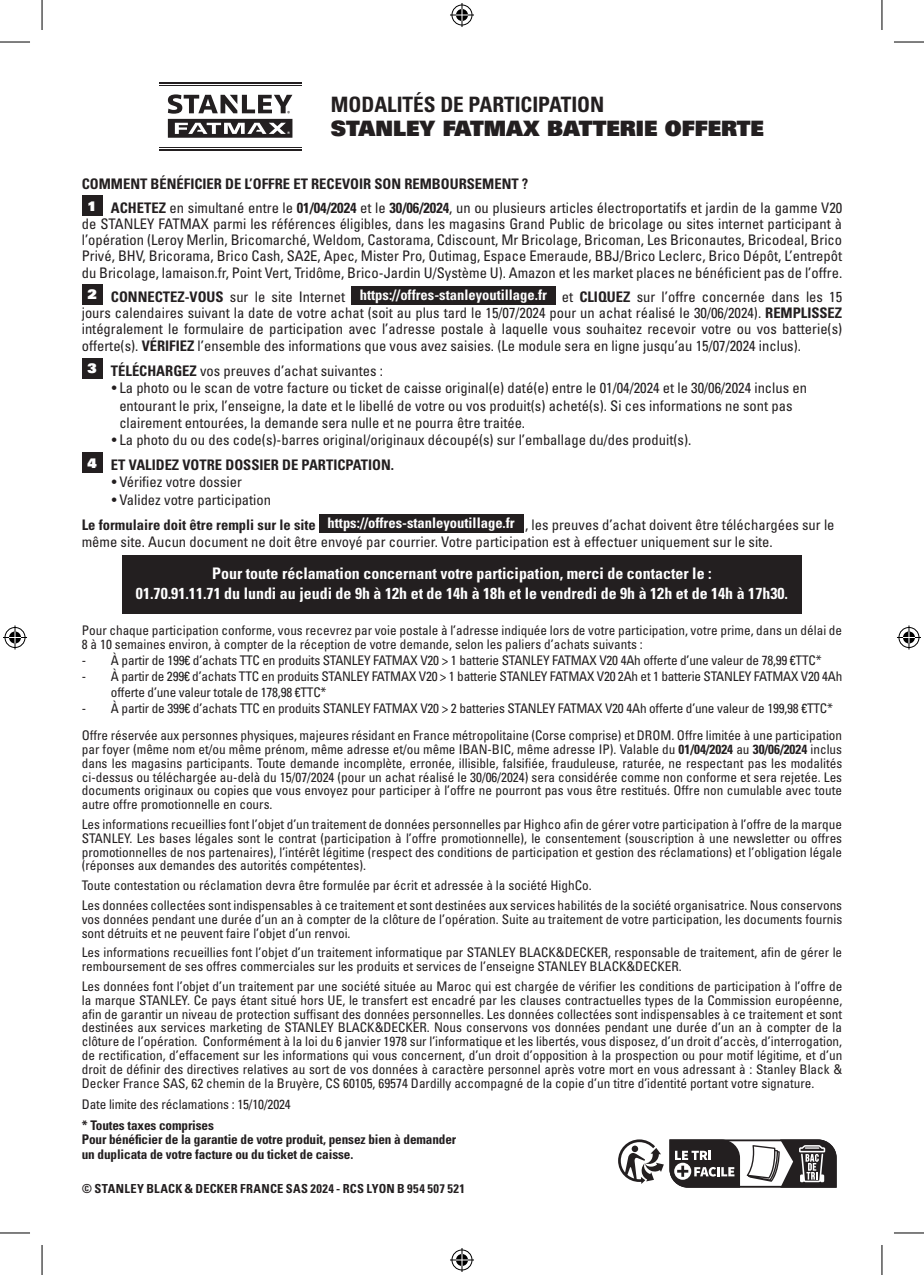
<style>
.page{position:relative;width:924px;height:1275px;background:#fff}
.page>*{position:absolute;margin:0;border:0;box-sizing:border-box;transform-origin:0 0}
.t1{font:21.2px "Univers LT Std X Black";color:#231f20}
.t2{font:700 condensed 21.2px "Univers LT Std";color:#231f20}
.t3{font:700 condensed 15.8px/20px "Univers LT Std";color:#fff;text-align:center}
.t4{font:condensed 14.6px/16.4px "Univers LT Std";color:#231f20}
.t5{font:700 condensed 14.6px/23.8px "Univers LT Std";color:#231f20}
.t6{font:condensed 13.2px/13.8px "Univers LT Std";color:#231f20}
.t7{font:700 condensed 13.2px/14.6px "Univers LT Std";letter-spacing:-.01em;color:#231f20}
.t8{font:700 condensed 12.4px "Univers LT Std";letter-spacing:.03em;color:#231f20}
.s1{font-weight:400}
.s2{font-weight:700}
.s3{font-weight:700;color:#fff}
</style>
<div class="page">
<svg style="left:168px;top:94px;width:124px;height:44px"></svg>
<hr style="left:159px;top:85px;width:142px;height:1px;background:#231f20">
<hr style="left:159px;top:82px;width:142px;height:1px;background:#231f20">
<hr style="left:159px;top:147px;width:142px;height:1px;background:#231f20">
<hr style="left:159px;top:149px;width:142px;height:2px;background:#231f20">
<div style="left:82px;top:196px;width:20px;height:20px;background:#231f20"></div>
<div style="left:82px;top:284px;width:20px;height:21px;background:#231f20"></div>
<div style="left:351px;top:286px;width:204px;height:19px;background:#231f20"></div>
<div style="left:82px;top:358px;width:20px;height:21px;background:#231f20"></div>
<div style="left:82px;top:452px;width:20px;height:21px;background:#231f20"></div>
<div style="left:319px;top:514px;width:204px;height:19px;background:#231f20"></div>
<div style="left:122px;top:555px;width:679px;height:58px;background:#231f20"></div>
<svg style="left:618px;top:1139px;width:219px;height:49px"></svg>
<hr style="left:0;top:42px;width:30px;height:1px;background:#000">
<hr style="left:893px;top:42px;width:30px;height:1px;background:#000">
<hr style="left:0;top:1232px;width:30px;height:1px;background:#000">
<hr style="left:893px;top:1232px;width:30px;height:1px;background:#000">
<hr style="left:42px;top:0;width:1px;height:30px;background:#000">
<hr style="left:42px;top:1245px;width:1px;height:30px;background:#000">
<hr style="left:881px;top:0;width:1px;height:30px;background:#000">
<hr style="left:881px;top:1245px;width:1px;height:30px;background:#000">
<svg style="left:450px;top:3px;width:24px;height:24px"></svg>
<svg style="left:450px;top:1248px;width:24px;height:24px"></svg>
<svg style="left:3px;top:625px;width:24px;height:24px"></svg>
<svg style="left:897px;top:625px;width:23px;height:24px"></svg>
<h1 class="t2" style="left:330px;top:92px;width:275px">MODALITÉS DE PARTICIPATION</h1>
<h1 class="t1" style="left:330px;top:114px;width:434px">STANLEY FATMAX BATTERIE OFFERTE</h1>
<p class="t5" style="left:87px;top:172px;width:756px;text-indent:-6px">COMMENT BÉNÉFICIER DE L’OFFRE ET RECEVOIR SON REMBOURSEMENT ?<br><sup>1</sup> ACHETEZ <span class="s1">en simultané entre le</span> 01/04/2024 <span class="s1">et le</span> 30/06/2024<span class="s1">, un ou plusieurs articles électroportatifs et jardin de la gamme V20</span></p>
<p class="t4" style="left:82px;top:215px;width:761px;text-align:justify">de STANLEY FATMAX parmi les références éligibles, dans les magasins Grand Public de bricolage ou sites internet participant à l’opération (Leroy Merlin, Bricomarché, Weldom, Castorama, Cdiscount, Mr Bricolage, Bricoman, Les Briconautes, Bricodeal, Brico Privé, BHV, Bricorama, Brico Cash, SA2E, Apec, Mister Pro, Outimag, Espace Emeraude, BBJ/Brico Leclerc, Brico Dépôt, L’entrepôt du Bricolage, lamaison.fr, Point Vert, Tridôme, Brico-Jardin U/Système U). Amazon et les market places ne bénéficient pas de l’offre.</p>
<p class="t4" style="left:82px;top:288px;width:761px;text-align:justify;text-indent:6px"><sup>2</sup> <span class="s2">CONNECTEZ-VOUS</span> sur le site Internet <span class="s3">https://offres-stanleyoutillage.fr</span> et <span class="s2">CLIQUEZ</span> sur l’offre concernée dans les 15 jours calendaires suivant la date de votre achat (soit au plus tard le 15/07/2024 pour un achat réalisé le 30/06/2024). <span class="s2">REMPLISSEZ </span>intégralement le formulaire de participation avec l’adresse postale à laquelle vous souhaitez recevoir votre ou vos batterie(s) offerte(s). <span class="s2">VÉRIFIEZ</span> l’ensemble des informations que vous avez saisies. (Le module sera en ligne jusqu’au 15/07/2024 inclus).</p>
<p class="t4" style="left:87px;top:362px;width:297px"><sup>3</sup> <span class="s2">TÉLÉCHARGEZ</span> vos preuves d’achat suivantes :</p>
<p class="t4" style="left:119px;top:379px;width:689px;line-height:17.2px;text-indent:-8px">• La photo ou le scan de votre facture ou ticket de caisse original(e) daté(e) entre le 01/04/2024 et le 30/06/2024 inclus en entourant le prix, l’enseigne, la date et le libellé de votre ou vos produit(s) acheté(s). Si ces informations ne sont pas clairement entourées, la demande sera nulle et ne pourra être traitée.</p>
<p class="t4" style="left:87px;top:427px;width:605px;line-height:25.2px;text-indent:24px">• La photo du ou des code(s)-barres original/originaux découpé(s) sur l’emballage du/des produit(s).<br><sup>4</sup> <span class="s2">ET VALIDEZ VOTRE DOSSIER DE PARTICPATION.</span></p>
<p class="t4" style="left:112px;top:474px;width:131px">• Vérifiez votre dossier</p>
<p class="t4" style="left:82px;top:487px;width:754px;line-height:25.2px;text-indent:30px">• Validez votre participation<br><span class="s2">Le formulaire doit être rempli sur le site</span> <span class="s3">https://offres-stanleyoutillage.fr</span> , les preuves d’achat doivent être téléchargées sur le</p>
<p class="t4" style="left:82px;top:533px;width:692px">même site. Aucun document ne doit être envoyé par courrier. Votre participation est à effectuer uniquement sur le site.</p>
<p class="t3" style="left:136px;top:563px;width:653px">Pour toute réclamation concernant votre participation, merci de contacter le :<br>01.70.91.11.71 du lundi au jeudi de 9h à 12h et de 14h à 18h et le vendredi de 9h à 12h et de 14h à 17h30.</p>
<p class="t6" style="left:82px;top:622px;width:761px;line-height:14.6px">Pour chaque participation conforme, vous recevrez par voie postale à l’adresse indiquée lors de votre participation, votre prime, dans un délai de<br>8 à 10 semaines environ, à compter de la réception de votre demande, selon les paliers d’achats suivants :</p>
<p class="t6" style="left:82px;top:653px;width:741px">- À partir de 199€ d’achats TTC en produits STANLEY FATMAX V20 &gt; 1 batterie STANLEY FATMAX V20 4Ah offerte d’une valeur de 78,99 €TTC*</p>
<p class="t6" style="left:111px;top:668px;width:732px;line-height:15.8px;text-indent:-29px">- À partir de 299€ d’achats TTC en produits STANLEY FATMAX V20 &gt; 1 batterie STANLEY FATMAX V20 2Ah et 1 batterie STANLEY FATMAX V20 4Ah offerte d’une valeur totale de 178,98 €TTC*</p>
<p class="t6" style="left:82px;top:694px;width:761px;line-height:27.2px">- À partir de 399€ d’achats TTC en produits STANLEY FATMAX V20 &gt; 2 batteries STANLEY FATMAX V20 4Ah offerte d’une valeur de 199,98 €TTC*<br>Offre réservée aux personnes physiques, majeures résidant en France métropolitaine (Corse comprise) et DROM. Offre limitée à une participation</p>
<p class="t6" style="left:82px;top:742px;width:761px;text-align:justify">par foyer (même nom et/ou même prénom, même adresse et/ou même IBAN-BIC, même adresse IP). Valable du <span class="s2">01/04/2024</span> au <span class="s2">30/06/2024</span> inclus dans les magasins participants. Toute demande incomplète, erronée, illisible, falsifiée, frauduleuse, raturée, ne respectant pas les modalités ci-dessus ou téléchargée au-delà du 15/07/2024 (pour un achat réalisé le 30/06/2024) sera considérée comme non conforme et sera rejetée. Les documents originaux ou copies que vous envoyez pour participer à l’offre ne pourront pas vous être restitués. Offre non cumulable avec toute autre offre promotionnelle en cours.</p>
<p class="t6" style="left:82px;top:817px;width:761px;text-align:justify">Les informations recueillies font l’objet d’un traitement de données personnelles par Highco afin de gérer votre participation à l’offre de la marque STANLEY. Les bases légales sont le contrat (participation à l’offre promotionnelle), le consentement (souscription à une newsletter ou offres promotionnelles de nos partenaires), l’intérêt légitime (respect des conditions de participation et gestion des réclamations) et l’obligation légale (réponses aux demandes des autorités compétentes).</p>
<p class="t6" style="left:82px;top:875px;width:761px;line-height:19.8px">Toute contestation ou réclamation devra être formulée par écrit et adressée à la société HighCo.<br>Les données collectées sont indispensables à ce traitement et sont destinées aux services habilités de la société organisatrice. Nous conservons</p>
<p class="t6" style="left:82px;top:912px;width:761px">vos données pendant une durée d’un an à compter de la clôture de l’opération. Suite au traitement de votre participation, les documents fournis sont détruits et ne peuvent faire l’objet d’un renvoi.</p>
<p class="t6" style="left:82px;top:945px;width:761px">Les informations recueillies font l’objet d’un traitement informatique par STANLEY BLACK&amp;DECKER, responsable de traitement, afin de gérer le remboursement de ses offres commerciales sur les produits et services de l’enseigne STANLEY BLACK&amp;DECKER.</p>
<p class="t6" style="left:82px;top:979px;width:761px;text-align:justify">Les données font l’objet d’un traitement par une société située au Maroc qui est chargée de vérifier les conditions de participation à l’offre de la marque STANLEY. Ce pays étant situé hors UE, le transfert est encadré par les clauses contractuelles types de la Commission européenne, afin de garantir un niveau de protection suffisant des données personnelles. Les données collectées sont indispensables à ce traitement et sont destinées aux services marketing de STANLEY BLACK&amp;DECKER. Nous conservons vos données pendant une durée d’un an à compter de la clôture de l’opération. Conformément à la loi du 6 janvier 1978 sur l’informatique et les libertés, vous disposez, d’un droit d’accès, d’interrogation, de rectification, d’effacement sur les informations qui vous concernent, d’un droit d’opposition à la prospection ou pour motif légitime, et d’un droit de définir des directives relatives au sort de vos données à caractère personnel après votre mort en vous adressant à : Stanley Black &amp; Decker France SAS, 62 chemin de la Bruyère, CS 60105, 69574 Dardilly accompagné de la copie d’un titre d’identité portant votre signature.</p>
<p class="t6" style="left:82px;top:1097px;width:210px">Date limite des réclamations : 15/10/2024</p>
<p class="t7" style="left:82px;top:1117px;width:376px">* Toutes taxes comprises<br>Pour bénéficier de la garantie de votre produit, pensez bien à demander un duplicata de votre facture ou du ticket de caisse.</p>
<p class="t8" style="left:82px;top:1181px;width:384px">© STANLEY BLACK &amp; DECKER FRANCE SAS 2024 - RCS LYON B 954 507 521</p>
</div>
